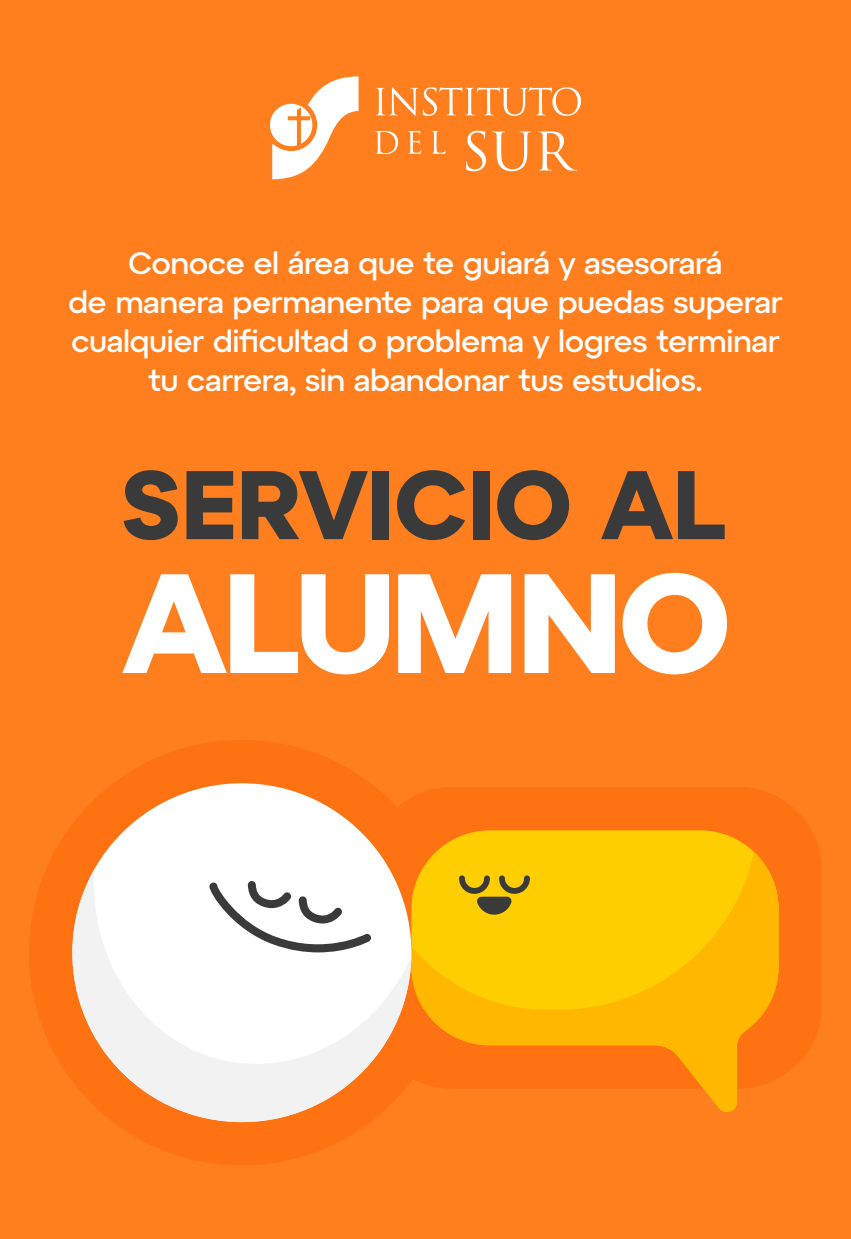
<style>
.page{position:relative;width:851px;height:1239px;background:#fff}
.page>*{position:absolute;margin:0;border:0;box-sizing:border-box;transform-origin:0 0}
.t1{font:700 141px "Atyp Text";letter-spacing:-.025em;color:#fff}
.t2{font:700 97.2px "Atyp Text";color:#3a3a3a}
.t3{font:500 31.5px/39px "Atyp Text";letter-spacing:-.015em;color:#fff;text-align:center}
</style>
<div class="page">
<div style="left:0;top:0;width:850px;height:1239px;background:#ff7f1e"></div>
<svg style="left:29px;top:740px;width:793px;height:425px"></svg>
<svg style="left:411px;top:830px;width:367px;height:22px;fill:#fece00"></svg>
<svg style="left:411px;top:852px;width:367px;height:264px"></svg>
<div style="left:72px;top:783px;width:339px;height:339px;background:#fff;border-radius:50%"></div>
<svg style="left:72px;top:870px;width:339px;height:252px"></svg>
<svg style="left:270px;top:76px;width:88px;height:103px"></svg>
<svg style="left:376px;top:87px;width:205px;height:29px"></svg>
<svg style="left:466px;top:131px;width:20px;height:40px"></svg>
<svg style="left:492px;top:131px;width:39px;height:40px"></svg>
<svg style="left:538px;top:131px;width:39px;height:40px"></svg>
<svg style="left:375px;top:131px;width:23px;height:23px"></svg>
<svg style="left:407px;top:131px;width:14px;height:23px"></svg>
<svg style="left:431px;top:131px;width:14px;height:23px"></svg>
<svg style="left:209px;top:881px;width:162px;height:74px"></svg>
<p class="t3" style="left:68px;top:241px;width:716px">Conoce el área que te guiará y asesorará<br>de manera permanente para que puedas superar cualquier dificultad o problema y logres terminar tu carrera, sin abandonar tus estudios.</p>
<h2 class="t2" style="left:120px;top:429px;width:608px">SERVICIO AL</h2>
<h1 class="t1" style="left:122px;top:513px;width:610px">ALUMNO</h1>
</div>
